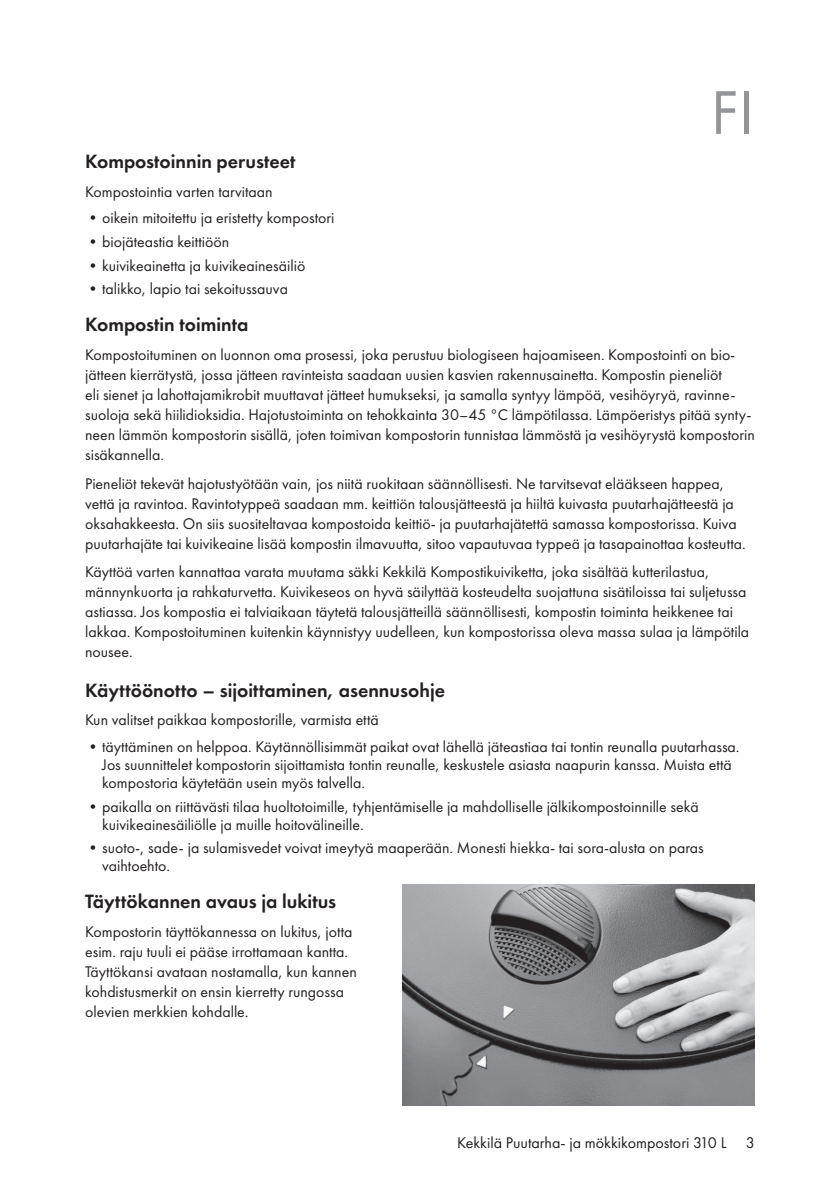
<style>
.page{position:relative;width:840px;height:1191px;background:#fff}
.page>*{position:absolute;margin:0;border:0;box-sizing:border-box;transform-origin:0 0}
.t1{font:64px "Futura PT";color:#939598}
.t2{font:600 20px "Futura PT";color:#231f20}
.t3{font:16px/20px "Futura PT";color:#231f20}
</style>
<div class="page">
<img style="left:403px;top:884px;width:351px;height:222px">
<h1 class="t1" style="left:710px;top:75px;width:45px">FI</h1>
<p class="t2" style="left:85px;top:149px;width:212px">Kompostoinnin perusteet</p>
<p class="t3" style="left:85px;top:181px;width:189px">Kompostointia varten tarvitaan</p>
<p class="t3" style="left:85px;top:208px;width:251px">• oikein mitoitettu ja eristetty kompostori</p>
<p class="t3" style="left:85px;top:232px;width:146px">• biojäteastia keittiöön</p>
<p class="t3" style="left:85px;top:255px;width:221px">• kuivikeainetta ja kuivikeainesäiliö</p>
<p class="t3" style="left:85px;top:279px;width:204px">• talikko, lapio tai sekoitussauva</p>
<p class="t2" style="left:85px;top:312px;width:165px">Kompostin toiminta</p>
<p class="t3" style="left:85px;top:344px;width:671px">Kompostoituminen on luonnon oma prosessi, joka perustuu biologiseen hajoamiseen. Kompostointi on bio&shy;jätteen kierrätystä, jossa jätteen ravinteista saadaan uusien kasvien rakennusainetta. Kompostin pieneliöt<br>eli sienet ja lahottajamikrobit muuttavat jätteet humukseksi, ja samalla syntyy lämpöä, vesihöyryä, ravinne&shy;suoloja sekä hiilidioksidia. Hajotustoiminta on tehokkainta 30–45 °C lämpötilassa. Lämpöeristys pitää synty&shy;neen lämmön kompostorin sisällä, joten toimivan kompostorin tunnistaa lämmöstä ja vesihöyrystä kompostorin sisäkannella.</p>
<p class="t3" style="left:85px;top:473px;width:661px">Pieneliöt tekevät hajotustyötään vain, jos niitä ruokitaan säännöllisesti. Ne tarvitsevat elääkseen happea, vettä ja ravintoa. Ravintotyppeä saadaan mm. keittiön talousjätteestä ja hiiltä kuivasta puutarhajätteestä ja oksahakkeesta. On siis suositeltavaa kompostoida keittiö- ja puutarhajätettä samassa kompostorissa. Kuiva puutarhajäte tai kuivikeaine lisää kompostin ilmavuutta, sitoo vapautuvaa typpeä ja tasapainottaa kosteutta.</p>
<p class="t3" style="left:85px;top:561px;width:665px">Käyttöä varten kannattaa varata muutama säkki Kekkilä Kompostikuiviketta, joka sisältää kutterilastua, männynkuorta ja rahkaturvetta. Kuivikeseos on hyvä säilyttää kosteudelta suojattuna sisätiloissa tai suljetussa astiassa. Jos kompostia ei talviaikaan täytetä talousjätteillä säännöllisesti, kompostin toiminta heikkenee tai lakkaa. Kompostoituminen kuitenkin käynnistyy uudelleen, kun kompostorissa oleva massa sulaa ja lämpötila nousee.</p>
<p class="t2" style="left:85px;top:678px;width:361px">Käyttöönotto – sijoittaminen, asennusohje</p>
<p class="t3" style="left:85px;top:710px;width:295px">Kun valitset paikkaa kompostorille, varmista että</p>
<p class="t3" style="left:102px;top:737px;width:638px;line-height:18px;text-indent:-17px">• täyttäminen on helppoa. Käytännöllisimmät paikat ovat lähellä jäteastiaa tai tontin reunalla puutarhassa.<br>Jos suunnittelet kompostorin sijoittamista tontin reunalle, keskustele asiasta naapurin kanssa. Muista että kompostoria käytetään usein myös talvella.</p>
<p class="t3" style="left:102px;top:797px;width:597px;line-height:18px;text-indent:-17px">• paikalla on riittävästi tilaa huoltotoimille, tyhjentämiselle ja mahdolliselle jälkikompostoinnille sekä kuivikeainesäiliölle ja muille hoitovälineille.</p>
<p class="t3" style="left:102px;top:839px;width:602px;line-height:18px;text-indent:-17px">• suoto-, sade- ja sulamisvedet voivat imeytyä maaperään. Monesti hiekka- tai sora-alusta on paras vaihtoehto.</p>
<p class="t2" style="left:85px;top:889px;width:252px">Täyttökannen avaus ja lukitus</p>
<p class="t3" style="left:85px;top:921px;width:273px">Kompostorin täyttökannessa on lukitus, jotta esim. raju tuuli ei pääse irrottamaan kantta.<br>Täyttökansi avataan nostamalla, kun kannen kohdistusmerkit on ensin kierretty rungossa olevien merkkien kohdalle.</p>
<p class="t3" style="left:457px;top:1132px;width:299px">Kekkilä Puutarha- ja mökkikompostori 310 L 3</p>
</div>
